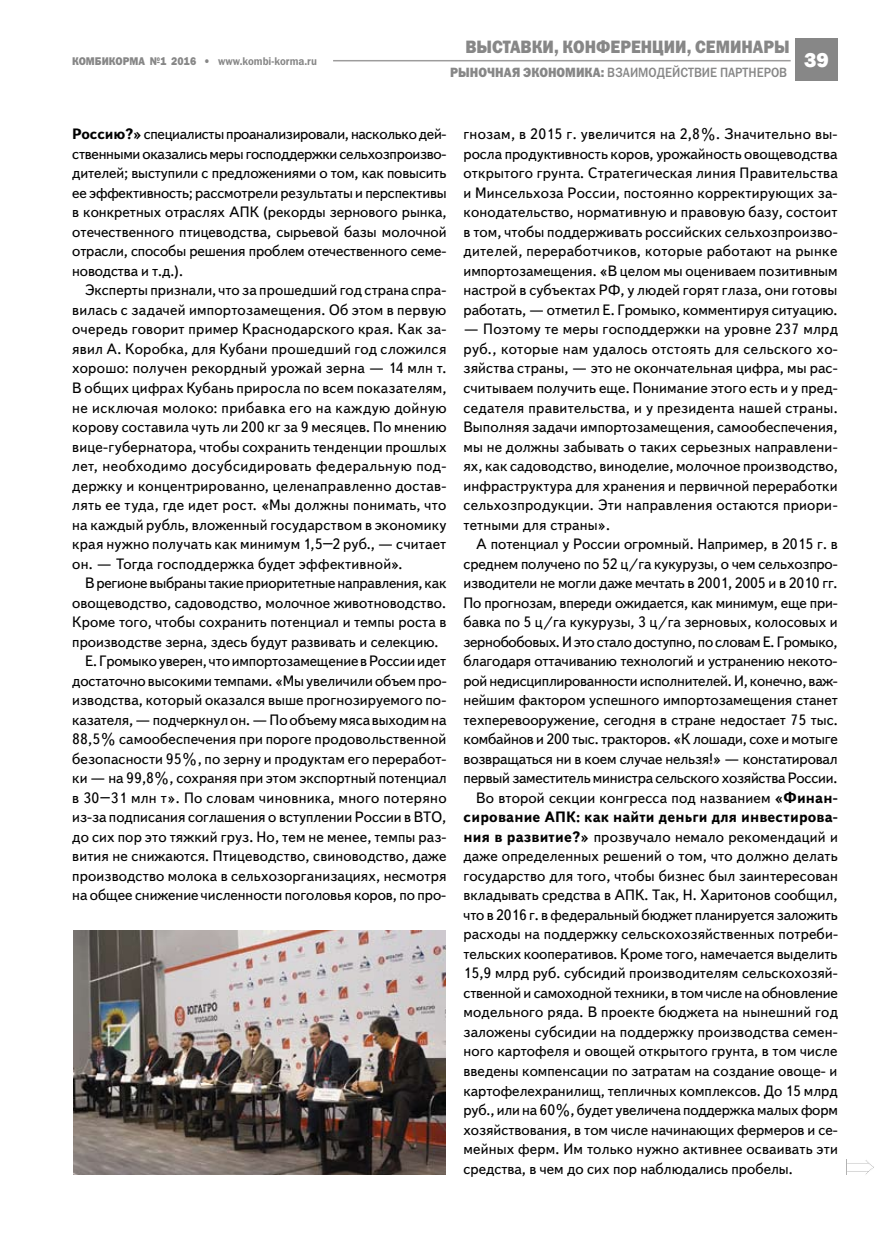
<style>
.page{position:relative;width:893px;height:1234px;background:#fff}
.page>*{position:absolute;margin:0;border:0;box-sizing:border-box;transform-origin:0 0}
.t1{font:800 21px "Franklin Gothic";color:#fff}
.t2{font:18px "Franklin Gothic Heavy C";color:#878787;scale:.9 1}
.t3{font:15px/19.5px "Text Book C";color:#000;text-align:justify}
.t4{font:15px "Text Book C";letter-spacing:-.02em;color:#000}
.t5{font:15px "Text Book C";letter-spacing:.02em;color:#000}
.t6{font:700 15px "Text Book C";letter-spacing:.01em;color:#000}
.t7{font:13.5px "Franklin Gothic Medium C";color:#878787;scale:.9 1}
.t8{font:11.25px "Franklin Gothic Demi C";color:#878787;scale:.9 1}
.s1{font-family:"Franklin Gothic Heavy C"}
.s2{font-weight:700}
</style>
<div class="page">
<div style="left:795px;top:39px;width:43px;height:42px;background:#878787"></div>
<hr style="left:333px;top:60px;width:458px;height:1px;background:#9d9c9c">
<img style="left:73px;top:930px;width:372px;height:243px">
<svg style="left:846px;top:1159px;width:28px;height:16px"></svg>
<p class="t2" style="left:465px;top:37px;width:121px">выставки, кон</p>
<p class="t2" style="left:596px;top:37px;width:148px">ференции, семинары</p>
<p class="t8" style="left:72px;top:54px;width:274px"><span class="s1">КОМБИКОРМА №1 2016 •</span> www.kombi-korma.ru</p>
<h1 class="t1" style="left:804px;top:47px;width:26px">39</h1>
<p class="t7" style="left:450px;top:65px;width:376px"><span class="s1">РЫНОЧНАЯ ЭКОНОМИКА:</span> ВЗАИМОДЕЙСТВИЕ ПАРТНЕРОВ</p>
<p class="t3" style="left:72px;top:125px;width:376px"><span class="s2">Россию?»</span> специалисты проанализировали, насколько дей&shy;ственными оказались меры господдержки сельхозпроизво&shy;дителей; выступили с предложениями о том, как повысить ее эффективность; рассмотрели результаты и перспективы в конкретных отраслях АПК (рекорды зернового рынка, отечественного птицеводства, сырьевой базы молочной отрасли, способы решения проблем отечественного семе&shy;новодства и т.д.).</p>
<p class="t3" style="left:72px;top:281px;width:376px;text-indent:13px">Эксперты признали, что за прошедший год страна спра&shy;вилась с задачей импортозамещения. Об этом в первую очередь говорит пример Краснодарского края. Как за&shy;явил А. Коробка, для Кубани прошедший год сложился хорошо: получен рекордный урожай зерна — 14 млн т.<br>В общих цифрах Кубань приросла по всем показателям, не исключая молоко: прибавка его на каждую дойную корову составила чуть ли 200 кг за 9 месяцев. По мнению вице-губернатора, чтобы сохранить тенденции прошлых лет, необходимо досубсидировать федеральную под&shy;держку и концентрированно, целенаправленно достав&shy;лять ее туда, где идет рост. «Мы должны понимать, что на каждый рубль, вложенный государством в экономику края нужно получать как минимум 1,5–2 руб., — считает он. — Тогда господдержка будет эффективной».</p>
<p class="t3" style="left:85px;top:573px;width:363px">В регионе выбраны такие приоритетные направления, как</p>
<p class="t3" style="left:72px;top:593px;width:375px">овощеводство, садоводство, молочное животноводство.</p>
<p class="t3" style="left:72px;top:612px;width:376px">Кроме того, чтобы сохранить потенциал и темпы роста в</p>
<p class="t3" style="left:72px;top:632px;width:368px">производстве зерна, здесь будут развивать и селекцию.</p>
<p class="t3" style="left:85px;top:651px;width:363px">Е. Громыко уверен, что импортозамещение в России идет</p>
<p class="t3" style="left:72px;top:671px;width:376px">достаточно высокими темпами. «Мы увеличили объем про-</p>
<p class="t3" style="left:72px;top:690px;width:376px">изводства, который оказался выше прогнозируемого по-</p>
<p class="t3" style="left:72px;top:710px;width:376px">казателя, — подчеркнул он. — По объему мяса выходим на</p>
<p class="t3" style="left:72px;top:729px;width:375px">88,5% самообеспечения при пороге продовольственной</p>
<p class="t3" style="left:72px;top:749px;width:376px">безопасности 95%, по зерну и продуктам его переработ-</p>
<p class="t3" style="left:72px;top:768px;width:376px">ки — на 99,8%, сохраняя при этом экспортный потенциал</p>
<p class="t5" style="left:72px;top:789px;width:376px">в 30–31 млн т». По словам чиновника, много потеряно</p>
<p class="t3" style="left:72px;top:807px;width:375px">из-за подписания соглашения о вступлении России в ВТО,</p>
<p class="t3" style="left:72px;top:827px;width:376px">до сих пор это тяжкий груз. Но, тем не менее, темпы раз-</p>
<p class="t3" style="left:72px;top:846px;width:376px">вития не снижаются. Птицеводство, свиноводство, даже</p>
<p class="t3" style="left:72px;top:866px;width:376px">производство молока в сельхозорганизациях, несмотря</p>
<p class="t3" style="left:72px;top:885px;width:375px">на общее снижение численности поголовья коров, по про-</p>
<p class="t3" style="left:463px;top:125px;width:376px">гнозам, в 2015 г. увеличится на 2,8%. Значительно вы&shy;росла продуктивность коров, урожайность овощеводства открытого грунта. Стратегическая линия Правительства и Минсельхоза России, постоянно корректирующих за&shy;конодательство, нормативную и правовую базу, состоит в том, чтобы поддерживать российских сельхозпроизво&shy;дителей, переработчиков, которые работают на рынке импортозамещения. «В целом мы оцениваем позитивным настрой в субъектах РФ, у людей горят глаза, они готовы работать, — отметил Е. Громыко, комментируя ситуацию.</p>
<p class="t3" style="left:463px;top:320px;width:376px">— Поэтому те меры господдержки на уровне 237 млрд руб., которые нам удалось отстоять для сельского хо&shy;зяйства страны, — это не окончательная цифра, мы рас&shy;считываем получить еще. Понимание этого есть и у пред&shy;седателя правительства, и у президента нашей страны.<br>Выполняя задачи импортозамещения, самообеспечения, мы не должны забывать о таких серьезных направлени&shy;ях, как садоводство, виноделие, молочное производство, инфраструктура для хранения и первичной переработки сельхозпродукции. Эти направления остаются приори&shy;тетными для страны».</p>
<p class="t3" style="left:476px;top:534px;width:363px">А потенциал у России огромный. Например, в 2015 г. в</p>
<p class="t3" style="left:463px;top:554px;width:376px">среднем получено по 52 ц/га кукурузы, о чем сельхозпро-</p>
<p class="t3" style="left:463px;top:573px;width:376px">изводители не могли даже мечтать в 2001, 2005 и в 2010 гг.</p>
<p class="t3" style="left:463px;top:593px;width:376px">По прогнозам, впереди ожидается, как минимум, еще при-</p>
<p class="t3" style="left:463px;top:612px;width:376px">бавка по 5 ц/га кукурузы, 3 ц/га зерновых, колосовых и</p>
<p class="t4" style="left:463px;top:633px;width:376px">зернобобовых. И это стало доступно, по словам Е. Громыко,</p>
<p class="t3" style="left:463px;top:651px;width:375px">благодаря оттачиванию технологий и устранению некото-</p>
<p class="t3" style="left:463px;top:671px;width:376px">рой недисциплированности исполнителей. И, конечно, важ-</p>
<p class="t3" style="left:463px;top:690px;width:376px">нейшим фактором успешного импортозамещения станет</p>
<p class="t3" style="left:463px;top:710px;width:376px">техперевооружение, сегодня в стране недостает 75 тыс.</p>
<p class="t3" style="left:463px;top:729px;width:376px">комбайнов и 200 тыс. тракторов. «К лошади, сохе и мотыге</p>
<p class="t3" style="left:463px;top:749px;width:376px">возвращаться ни в коем случае нельзя!» — констатировал</p>
<p class="t3" style="left:463px;top:768px;width:375px">первый заместитель министра сельского хозяйства России.</p>
<p class="t3" style="left:476px;top:788px;width:363px">Во второй секции конгресса под названием <span class="s2">«Финан-</span></p>
<p class="t6" style="left:463px;top:808px;width:376px">сирование АПК: как найти деньги для инвестирова-</p>
<p class="t3" style="left:463px;top:827px;width:376px"><span class="s2">ния в развитие?»</span> прозвучало немало рекомендаций и</p>
<p class="t3" style="left:463px;top:846px;width:376px">даже определенных решений о том, что должно делать</p>
<p class="t3" style="left:463px;top:866px;width:376px">государство для того, чтобы бизнес был заинтересован</p>
<p class="t3" style="left:463px;top:885px;width:375px">вкладывать средства в АПК. Так, Н. Харитонов сообщил,</p>
<p class="t3" style="left:463px;top:905px;width:376px">что в 2016 г. в федеральный бюджет планируется заложить</p>
<p class="t3" style="left:463px;top:924px;width:376px">расходы на поддержку сельскохозяйственных потреби-</p>
<p class="t3" style="left:463px;top:944px;width:376px">тельских кооперативов. Кроме того, намечается выделить</p>
<p class="t3" style="left:463px;top:963px;width:376px">15,9 млрд руб. субсидий производителям сельскохозяй-</p>
<p class="t3" style="left:463px;top:983px;width:376px">ственной и самоходной техники, в том числе на обновление</p>
<p class="t3" style="left:463px;top:1002px;width:376px">модельного ряда. В проекте бюджета на нынешний год</p>
<p class="t3" style="left:463px;top:1022px;width:376px">заложены субсидии на поддержку производства семен-</p>
<p class="t3" style="left:463px;top:1041px;width:376px">ного картофеля и овощей открытого грунта, в том числе</p>
<p class="t3" style="left:463px;top:1061px;width:375px">введены компенсации по затратам на создание овоще- и</p>
<p class="t3" style="left:463px;top:1080px;width:376px">картофелехранилищ, тепличных комплексов. До 15 млрд</p>
<p class="t3" style="left:463px;top:1100px;width:376px">руб., или на 60%, будет увеличена поддержка малых форм</p>
<p class="t3" style="left:463px;top:1119px;width:376px">хозяйствования, в том числе начинающих фермеров и се-</p>
<p class="t3" style="left:463px;top:1139px;width:376px">мейных ферм. Им только нужно активнее осваивать эти</p>
<p class="t3" style="left:463px;top:1158px;width:331px">средства, в чем до сих пор наблюдались пробелы.</p>
</div>
